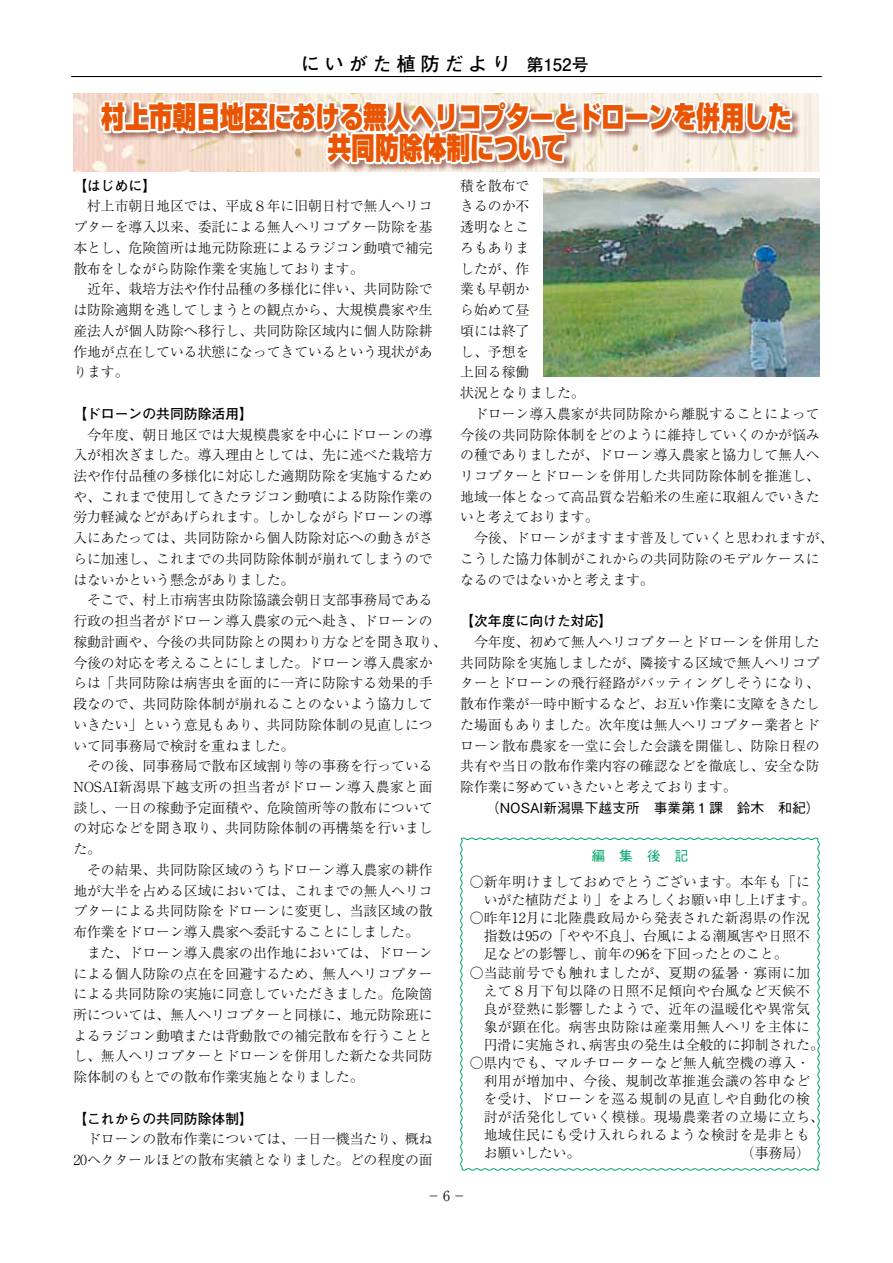
<style>
.page{position:relative;width:893px;height:1263px;background:#fff}
.page>*{position:absolute;margin:0;border:0;box-sizing:border-box;transform-origin:0 0}
.t1{font:900 29.7px/30.9px "Shin Go Pro";color:#ea5504;text-align:center;scale:.8 1}
.t2{font:700 19.2px "Futo Go B101 Pro";letter-spacing:.25em;color:#000}
.t3{font:300 13.8px/20.7px "Ryumin Pro";color:#000}
.t4{font:300 13.8px/18.1px "Ryumin Pro";letter-spacing:.03em;color:#000}
.t5{font:700 13.8px "Futo Go B101 Pro";color:#000}
.t6{font:500 13.8px "Gothic BBB Pro";color:#000}
.t7{font:500 13.8px "Gothic BBB Pro";color:#00a569}
.s1{font-size:16.95px}
</style>
<div class="page">
<hr style="left:71px;top:76px;width:751px;height:1px;background:#000">
<svg style="left:460px;top:837px;width:360px;height:334px"></svg>
<img style="left:543px;top:179px;width:277px;height:198px">
<img style="left:73px;top:94px;width:747px;height:77px">
<div style="left:99px;top:100px;width:702px;height:73px;background:#5f0800;opacity:.5"></div>
<div style="left:624px;top:112px;width:26px;height:10px;border:4px solid #fff"></div>
<svg style="left:645px;top:97px;width:157px;height:41px"></svg>
<svg style="left:97px;top:77px;width:530px;height:193px"></svg>
<h2 class="t2" style="left:301px;top:48px;width:289px">にいがた植防だより <span class="s1">第152号</span></h2>
<h1 class="t1" style="left:101px;top:98px;width:865px">村上市朝日地区における無人ヘリコプターとドローンを併用した共同防除体制について</h1>
<p class="t5" style="left:73px;top:174px;width:84px">【はじめに】</p>
<p class="t3" style="left:73px;top:195px;width:361px">　村上市朝日地区では、平成８年に旧朝日村で無人ヘリコプターを導入以来、委託による無人ヘリコプター防除を基本とし、危険箇所は地元防除班によるラジコン動噴で補完散布をしながら防除作業を実施しております。<br>　近年、栽培方法や作付品種の多様化に伴い、共同防除では防除適期を逃してしまうとの観点から、大規模農家や生産法人が個人防除へ移行し、共同防除区域内に個人防除耕作地が点在している状態になってきているという現状があります。</p>
<p class="t5" style="left:73px;top:402px;width:181px">【ドローンの共同防除活用】</p>
<p class="t3" style="left:73px;top:423px;width:375px">　今年度、朝日地区では大規模農家を中心にドローンの導入が相次ぎました。導入理由としては、先に述べた栽培方法や作付品種の多様化に対応した適期防除を実施するためや、これまで使用してきたラジコン動噴による防除作業の労力軽減などがあげられます。しかしながらドローンの導入にあたっては、共同防除から個人防除対応への動きがさらに加速し、これまでの共同防除体制が崩れてしまうのではないかという懸念がありました。<br>　そこで、村上市病害虫防除協議会朝日支部事務局である行政の担当者がドローン導入農家の元へ赴き、ドローンの稼動計画や、今後の共同防除との関わり方などを聞き取り、今後の対応を考えることにしました。ドローン導入農家からは「共同防除は病害虫を面的に一斉に防除する効果的手段なので、共同防除体制が崩れることのないよう協力していきたい」という意見もあり、共同防除体制の見直しについて同事務局で検討を重ねました。<br>　その後、同事務局で散布区域割り等の事務を行っている<br>NOSAI新潟県下越支所の担当者がドローン導入農家と面談し、一日の稼動予定面積や、危険箇所等の散布についての対応などを聞き取り、共同防除体制の再構築を行いました。<br>　その結果、共同防除区域のうちドローン導入農家の耕作地が大半を占める区域においては、これまでの無人ヘリコプターによる共同防除をドローンに変更し、当該区域の散布作業をドローン導入農家へ委託することにしました。<br>　また、ドローン導入農家の出作地においては、ドローンによる個人防除の点在を回避するため、無人ヘリコプターによる共同防除の実施に同意していただきました。危険箇所については、無人ヘリコプターと同様に、地元防除班によるラジコン動噴または背動散での補完散布を行うこととし、無人ヘリコプターとドローンを併用した新たな共同防除体制のもとでの散布作業実施となりました。</p>
<p class="t5" style="left:73px;top:1107px;width:181px">【これからの共同防除体制】</p>
<p class="t3" style="left:73px;top:1128px;width:361px">　ドローンの散布作業については、一日一機当たり、概ね<br>20ヘクタールほどの散布実績となりました。どの程度の面</p>
<p class="t3" style="left:460px;top:174px;width:375px">積を散布で<br>きるのか不<br>透明なとこ<br>ろもありま<br>したが、作<br>業も早朝か<br>ら始めて昼<br>頃には終了<br>し、予想を<br>上回る稼働<br>状況となりました。<br>　ドローン導入農家が共同防除から離脱することによって今後の共同防除体制をどのように維持していくのかが悩みの種でありましたが、ドローン導入農家と協力して無人ヘリコプターとドローンを併用した共同防除体制を推進し、地域一体となって高品質な岩船米の生産に取組んでいきたいと考えております。<br>　今後、ドローンがますます普及していくと思われますが、こうした協力体制がこれからの共同防除のモデルケースになるのではないかと考えます。</p>
<p class="t5" style="left:460px;top:610px;width:154px">【次年度に向けた対応】</p>
<p class="t3" style="left:460px;top:630px;width:361px;text-align:justify">　今年度、初めて無人ヘリコプターとドローンを併用した共同防除を実施しましたが、隣接する区域で無人ヘリコプターとドローンの飛行経路がバッティングしそうになり、散布作業が一時中断するなど、お互い作業に支障をきたした場面もありました。次年度は無人ヘリコプター業者とドローン散布農家を一堂に会した会議を開催し、防除日程の共有や当日の散布作業内容の確認などを徹底し、安全な防除作業に努めていきたいと考えております。</p>
<p class="t6" style="left:486px;top:796px;width:335px">（NOSAI新潟県下越支所　事業第１課　鈴木　和紀）</p>
<p class="t7" style="left:592px;top:844px;width:98px">編　集　後　記</p>
<p class="t3" style="left:484px;top:872px;width:333px;line-height:18.1px;text-indent:-14px">○新年明けましておめでとうございます。本年も「にいがた植防だより」をよろしくお願い申し上げます。</p>
<p class="t3" style="left:484px;top:908px;width:328px;line-height:18.1px;text-align:justify;text-indent:-14px">○昨年12月に北陸農政局から発表された新潟県の作況指数は95の「やや不良」、台風による潮風害や日照不足などの影響し、前年の96を下回ったとのこと。</p>
<p class="t4" style="left:484px;top:962px;width:342px;text-indent:-14px">○当誌前号でも触れましたが、夏期の猛暑・寡雨に加えて８月下旬以降の日照不足傾向や台風など天候不良が登熟に影響したようで、近年の温暖化や異常気象が顕在化。病害虫防除は産業用無人ヘリを主体に円滑に実施され、病害虫の発生は全般的に抑制された。</p>
<p class="t4" style="left:484px;top:1052px;width:342px;text-indent:-14px">○県内でも、マルチローターなど無人航空機の導入・利用が増加中、今後、規制改革推進会議の答申などを受け、ドローンを巡る規制の見直しや自動化の検討が活発化していく模様。現場農業者の立場に立ち、地域住民にも受け入れられるような検討を是非ともお願いしたい。</p>
<p class="t3" style="left:741px;top:1142px;width:71px">（事務局）</p>
<p class="t3" style="left:427px;top:1184px;width:41px">− 6 −</p>
</div>
